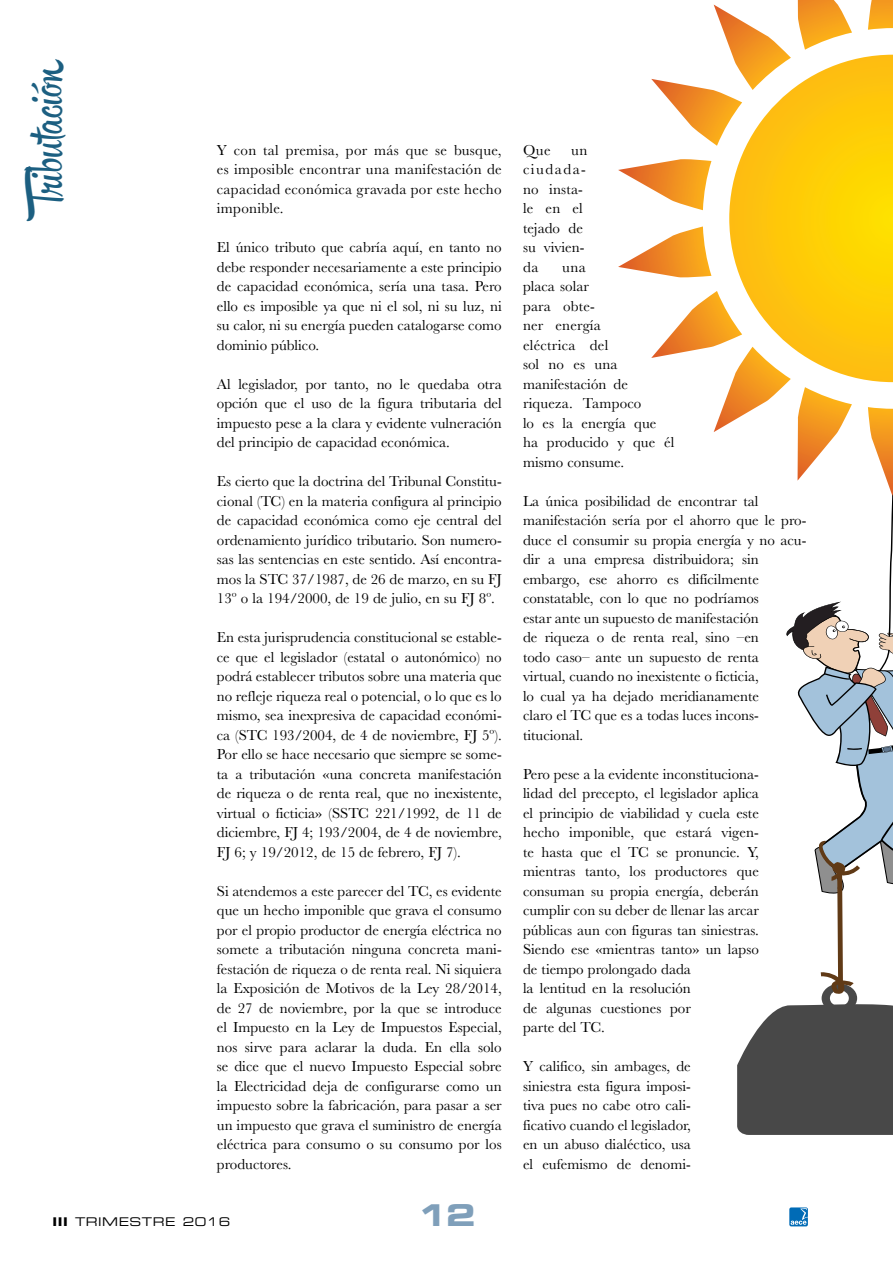
<style>
.page{position:relative;width:893px;height:1263px;background:#fff}
.page>*{position:absolute;margin:0;border:0;box-sizing:border-box;transform-origin:0 0}
.t1{font:45px "Hipster Script Pro";letter-spacing:-.005em;color:#1c5f81}
.t2{font:30px "Eurostile LT Std Bold Ex 2";color:#7f9fba}
.t3{font:15px/19.5px "Baskerville";color:#000;text-align:justify}
.t4{font:12px "Eurostile LT Std Ex 2";letter-spacing:.04em;color:#000}
.s1{font-family:"Eurostile LT Std Bold Ex 2"}
</style>
<div class="page">
<svg style="left:789px;top:1207px;width:19px;height:19px"></svg>
<svg style="left:791px;top:1208px;width:17px;height:17px"></svg>
<svg style="left:618px;top:0;width:275px;height:494px"></svg>
<svg style="left:737px;top:494px;width:156px;height:641px"></svg>
<h1 class="t1" style="left:19px;top:205px;width:149px;rotate:-90deg">Tributación</h1>
<p class="t3" style="left:217px;top:140px;width:286px">Y con tal premisa, por más que se busque, es imposible encontrar una manifestación de capacidad económica gravada por este hecho imponible.</p>
<p class="t3" style="left:217px;top:238px;width:286px">El único tributo que cabría aquí, en tanto no debe responder necesariamente a este principio de capacidad económica, sería una tasa. Pero ello es imposible ya que ni el sol, ni su luz, ni su calor, ni su energía pueden catalogarse como dominio público.</p>
<p class="t3" style="left:217px;top:374px;width:286px">Al legislador, por tanto, no le quedaba otra opción que el uso de la figura tributaria del impuesto pese a la clara y evidente vulneración del principio de capacidad económica.</p>
<p class="t3" style="left:217px;top:472px;width:286px">Es cierto que la doctrina del Tribunal Constitu&shy;cional (TC) en la materia configura al principio de capacidad económica como eje central del ordenamiento jurídico tributario. Son numero&shy;sas las sentencias en este sentido. Así encontra&shy;mos la STC 37/1987, de 26 de marzo, en su FJ 13º o la 194/2000, de 19 de julio, en su FJ 8º.</p>
<p class="t3" style="left:217px;top:628px;width:286px">En esta jurisprudencia constitucional se estable&shy;ce que el legislador (estatal o autonómico) no podrá establecer tributos sobre una materia que no refleje riqueza real o potencial, o lo que es lo mismo, sea inexpresiva de capacidad económi&shy;ca (STC 193/2004, de 4 de noviembre, FJ 5º).<br>Por ello se hace necesario que siempre se some&shy;ta a tributación «una concreta manifestación de riqueza o de renta real, que no inexistente, virtual o ficticia» (SSTC 221/1992, de 11 de diciembre, FJ 4; 193/2004, de 4 de noviembre, FJ 6; y 19/2012, de 15 de febrero, FJ 7).</p>
<p class="t3" style="left:217px;top:881px;width:286px">Si atendemos a este parecer del TC, es evidente que un hecho imponible que grava el consumo por el propio productor de energía eléctrica no somete a tributación ninguna concreta mani&shy;festación de riqueza o de renta real. Ni siquiera la Exposición de Motivos de la Ley 28/2014, de 27 de noviembre, por la que se introduce el Impuesto en la Ley de Impuestos Especial, nos sirve para aclarar la duda. En ella solo se dice que el nuevo Impuesto Especial sobre la Electricidad deja de configurarse como un impuesto sobre la fabricación, para pasar a ser un impuesto que grava el suministro de energía eléctrica para consumo o su consumo por los productores.</p>
<p class="t4" style="left:53px;top:1214px;width:179px"><span class="s1">III</span> TRIMESTRE 2016</p>
<h2 class="t2" style="left:417px;top:1194px;width:60px">12</h2>
<p class="t3" style="left:523px;top:140px;width:29px">Que</p>
<p class="t3" style="left:523px;top:140px;width:66px;text-align:left;text-indent:48px">un ciudada&shy;no insta&shy;le en el tejado de su vivien&shy;da</p>
<p class="t3" style="left:523px;top:257px;width:153px;text-align:left;text-indent:39px">una<br>placa solar<br>para obte-<br>ner energía<br>eléctrica del<br>sol no es una manifestación de riqueza. Tampoco<br>lo es la energía que ha producido y que él mismo consume.</p>
<p class="t3" style="left:523px;top:491px;width:285px;text-align:left">La única posibilidad de encontrar tal manifestación sería por el ahorro que le pro&shy;duce el consumir su propia energía y no acu&shy;dir a una empresa distribuidora; sin embargo, ese ahorro es difícilmente constatable, con lo que no podríamos<br>estar ante un supuesto de manifestación<br>de riqueza o de renta real, sino –en<br>todo caso– ante un supuesto de renta<br>virtual, cuando no inexistente o ficticia,<br>lo cual ya ha dejado meridianamente<br>claro el TC que es a todas luces incons&shy;titucional.</p>
<p class="t3" style="left:523px;top:764px;width:237px;text-align:left">Pero pese a la evidente inconstituciona&shy;lidad del precepto, el legislador aplica el principio de viabilidad y cuela este hecho imponible, que estará vigen&shy;te hasta que el TC se pronuncie. Y, mientras tanto, los productores que consuman su propia energía, deberán cumplir con su deber de llenar las arcar públicas aun con figuras tan siniestras.<br>Siendo ese «mientras tanto» un lapso de tiempo prolongado dada<br>la lentitud en la resolución<br>de algunas cuestiones por<br>parte del TC.</p>
<p class="t3" style="left:523px;top:1057px;width:169px">Y califico, sin ambages, de siniestra esta figura imposi&shy;tiva pues no cabe otro cali&shy;ficativo cuando el legislador, en un abuso dialéctico, usa el eufemismo de denomi-</p>
</div>
